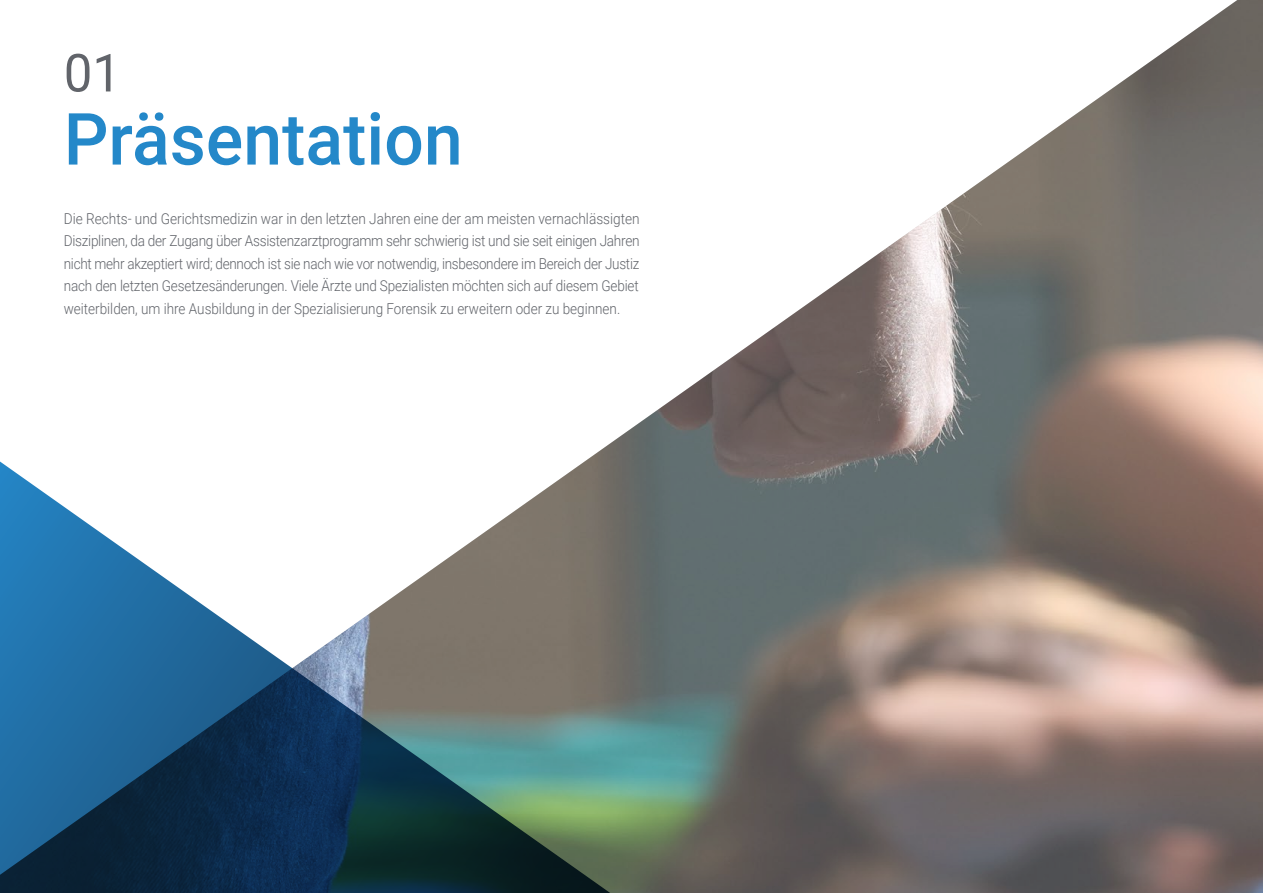
<style>
.page{position:relative;width:1263px;height:893px;background:#fff}
.page>*{position:absolute;margin:0;border:0;box-sizing:border-box;transform-origin:0 0}
.t1{font:500 72px "Roboto";color:#2488c9}
.t2{font:52.5px "Roboto";color:#61646a}
.t3{font:300 15px/22.5px "Roboto";color:#61646a;text-align:justify;scale:.91 1}
</style>
<div class="page">
<img style="left:606px;top:0;width:657px;height:893px">
<svg style="left:0;top:446px;width:640px;height:447px"></svg>
<h2 class="t2" style="left:64px;top:36px;width:59px">01</h2>
<h1 class="t1" style="left:64px;top:89px;width:400px">Präsentation</h1>
<p class="t3" style="left:64px;top:207px;width:634px">Die Rechts- und Gerichtsmedizin war in den letzten Jahren eine der am meisten vernachlässigten Disziplinen, da der Zugang über Assistenzarztprogramm sehr schwierig ist und sie seit einigen Jahren nicht mehr akzeptiert wird; dennoch ist sie nach wie vor notwendig, insbesondere im Bereich der Justiz nach den letzten Gesetzesänderungen. Viele Ärzte und Spezialisten möchten sich auf diesem Gebiet weiterbilden, um ihre Ausbildung in der Spezialisierung Forensik zu erweitern oder zu beginnen.</p>
</div>
